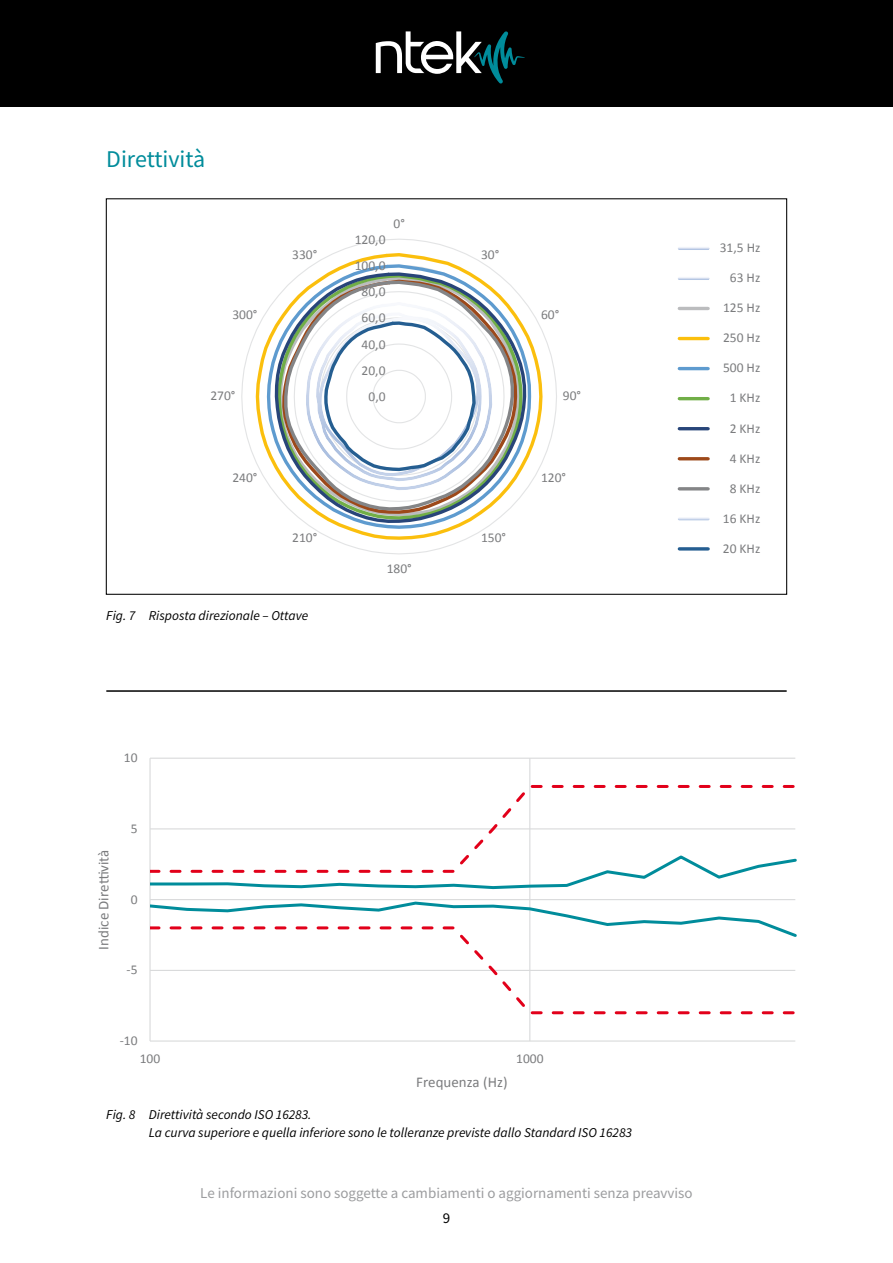
<style>
.page{position:relative;width:893px;height:1263px;background:#fff}
.page>*{position:absolute;margin:0;border:0;box-sizing:border-box;transform-origin:0 0}
.t1{font:24px "Source Sans Pro";color:#008c9b}
.t2{font:15px "Source Sans Pro";color:#9c9d9f}
.t3{font:15px "Calibri";color:#7b7c7e}
.t4{font:15px "Source Sans Pro";color:#000}
.t5{font:italic 13.5px/18px "Source Sans Pro";color:#000}
.t6{font:13.5px "Calibri";color:#7b7c7e}
</style>
<div class="page">
<div style="left:0;top:0;width:893px;height:106px;background:#000"></div>
<svg style="left:376px;top:31px;width:149px;height:52px"></svg>
<hr style="left:150px;top:1040px;width:645px;height:1px;background:#d9dadb">
<hr style="left:150px;top:758px;width:645px;height:1px;background:#d9dadb">
<hr style="left:529px;top:758px;width:1px;height:283px;background:#d9dadb">
<hr style="left:149px;top:758px;width:2px;height:283px;background:#d9dadb">
<hr style="left:150px;top:899px;width:645px;height:1px;background:#d9dadb">
<svg style="left:150px;top:939px;width:646px;height:77px"></svg>
<svg style="left:150px;top:900px;width:646px;height:39px"></svg>
<svg style="left:150px;top:874px;width:586px;height:16px"></svg>
<svg style="left:150px;top:783px;width:646px;height:91px"></svg>
<svg style="left:241px;top:238px;width:316px;height:317px"></svg>
<svg style="left:254px;top:251px;width:290px;height:290px"></svg>
<svg style="left:265px;top:263px;width:268px;height:267px"></svg>
<svg style="left:273px;top:271px;width:255px;height:254px"></svg>
<svg style="left:281px;top:278px;width:238px;height:237px"></svg>
<svg style="left:282px;top:279px;width:234px;height:233px"></svg>
<svg style="left:306px;top:302px;width:186px;height:188px"></svg>
<hr style="left:679px;top:307px;width:29px;height:3px;background:#bbbcbe">
<hr style="left:679px;top:337px;width:29px;height:3px;background:#fbbf0d">
<hr style="left:679px;top:367px;width:29px;height:3px;background:#5e9bcf">
<hr style="left:679px;top:397px;width:29px;height:3px;background:#71ae47">
<hr style="left:679px;top:427px;width:29px;height:3px;background:#284579">
<hr style="left:679px;top:457px;width:29px;height:3px;background:#9d491a">
<hr style="left:679px;top:487px;width:29px;height:3px;background:#848587">
<svg style="left:678px;top:517px;width:32px;height:4px"></svg>
<svg style="left:679px;top:547px;width:29px;height:4px"></svg>
<hr style="left:106px;top:690px;width:681px;height:2px;background:#000">
<h1 class="t1" style="left:106px;top:148px;width:100px">Direttività</h1>
<p class="t6" style="left:393px;top:218px;width:13px">0°</p>
<p class="t6" style="left:355px;top:234px;width:32px">120,0</p>
<p class="t6" style="left:292px;top:249px;width:27px">330°</p>
<p class="t6" style="left:481px;top:249px;width:20px">30°</p>
<p class="t6" style="left:355px;top:261px;width:32px">100,0</p>
<p class="t6" style="left:362px;top:287px;width:25px">80,0</p>
<p class="t6" style="left:232px;top:309px;width:27px">300°</p>
<p class="t6" style="left:362px;top:313px;width:25px">60,0</p>
<p class="t6" style="left:541px;top:309px;width:20px">60°</p>
<p class="t6" style="left:362px;top:339px;width:25px">40,0</p>
<p class="t6" style="left:362px;top:366px;width:25px">20,0</p>
<p class="t6" style="left:210px;top:391px;width:27px">270°</p>
<p class="t6" style="left:368px;top:392px;width:19px">0,0</p>
<p class="t6" style="left:563px;top:391px;width:20px">90°</p>
<p class="t6" style="left:232px;top:473px;width:27px">240°</p>
<p class="t6" style="left:541px;top:473px;width:27px">120°</p>
<p class="t6" style="left:292px;top:533px;width:27px">210°</p>
<p class="t6" style="left:481px;top:533px;width:27px">150°</p>
<p class="t6" style="left:720px;top:243px;width:42px">31,5 Hz</p>
<p class="t6" style="left:730px;top:273px;width:32px">63 Hz</p>
<p class="t6" style="left:723px;top:303px;width:39px">125 Hz</p>
<p class="t6" style="left:723px;top:333px;width:39px">250 Hz</p>
<p class="t6" style="left:723px;top:363px;width:39px">500 Hz</p>
<p class="t6" style="left:730px;top:393px;width:32px">1 KHz</p>
<p class="t6" style="left:730px;top:423px;width:32px">2 KHz</p>
<p class="t6" style="left:730px;top:453px;width:32px">4 KHz</p>
<p class="t6" style="left:730px;top:483px;width:32px">8 KHz</p>
<p class="t6" style="left:723px;top:513px;width:39px">16 KHz</p>
<p class="t6" style="left:723px;top:543px;width:39px">20 KHz</p>
<p class="t6" style="left:387px;top:564px;width:27px">180°</p>
<p class="t5" style="left:106px;top:608px;width:203px">Fig. 7 Risposta direzionale – Ottave</p>
<p class="t6" style="left:124px;top:753px;width:15px">10</p>
<p class="t3" style="left:98px;top:950px;width:102px;rotate:-90deg">Indice Direttività</p>
<p class="t6" style="left:131px;top:823px;width:8px">5</p>
<p class="t6" style="left:131px;top:894px;width:8px">0</p>
<p class="t6" style="left:127px;top:965px;width:12px">-5</p>
<p class="t6" style="left:120px;top:1035px;width:19px">-10</p>
<p class="t6" style="left:140px;top:1053px;width:22px">100</p>
<p class="t6" style="left:516px;top:1053px;width:29px">1000</p>
<p class="t3" style="left:416px;top:1077px;width:93px">Frequenza (Hz)</p>
<p class="t5" style="left:149px;top:1106px;width:485px;text-indent:-43px">Fig. 8 Direttività secondo ISO 16283.<br>La curva superiore e quella inferiore sono le tolleranze previste dallo Standard ISO 16283</p>
<p class="t2" style="left:200px;top:1186px;width:494px">Le informazioni sono soggette a cambiamenti o aggiornamenti senza preavviso</p>
<p class="t4" style="left:443px;top:1211px;width:9px">9</p>
</div>
